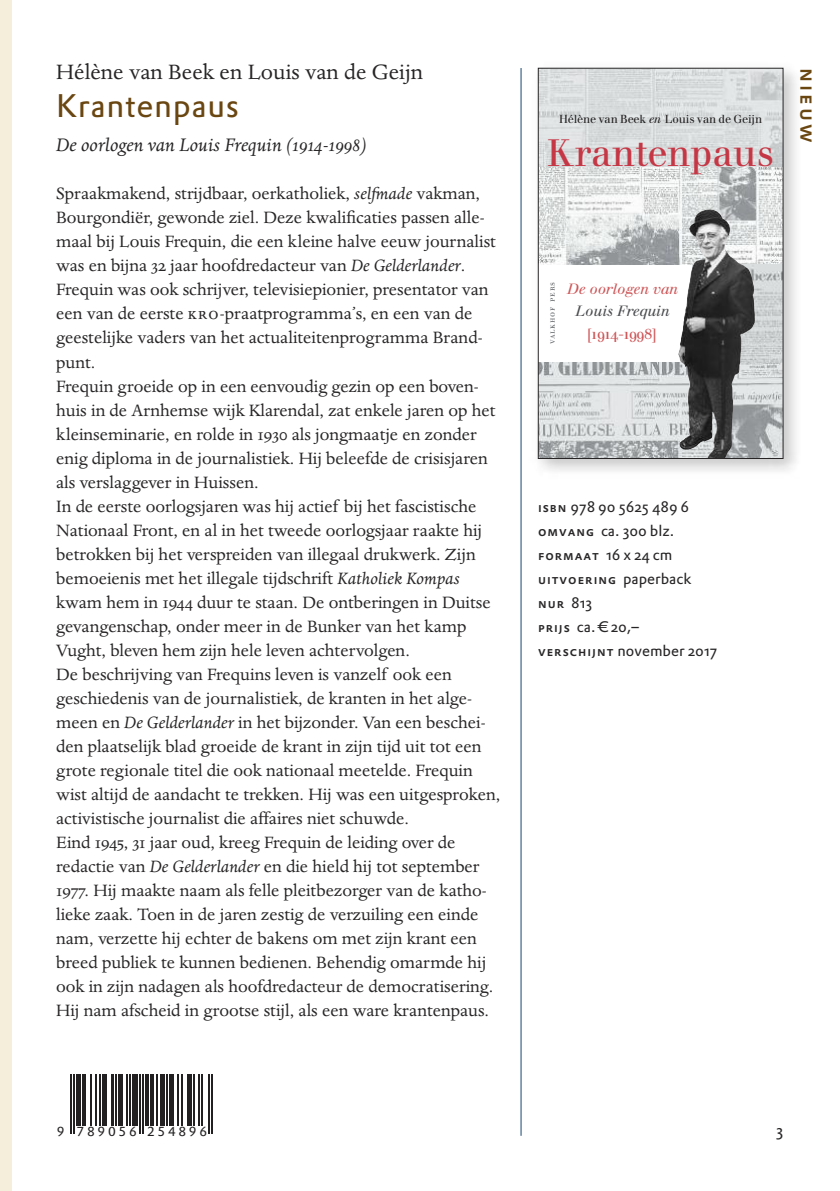
<style>
.page{position:relative;width:840px;height:1191px;background:#fff}
.page>*{position:absolute;margin:0;border:0;box-sizing:border-box;transform-origin:0 0}
.t1{font:37.8px "Walbaum Buch Exp BQ Regular Os F";color:#c53745}
.t2{font:32px "DTL Prokyon ST";letter-spacing:.02em;color:#6a4611}
.t3{font:24px "Dante MT Std";color:#272526}
.t4{font:italic 21px "Dante MT Std";color:#272526}
.t5{font:500 21px "DTL Prokyon T Caps";letter-spacing:.15em;color:#6a4611}
.t6{font:19px/24px "Dante MT Std";color:#272526}
.t7{font:16px "DTL Prokyon ST";color:#272526}
.t8{font:15px/24px "DTL Prokyon ST";color:#272526}
.t9{font:14.8px "Walbaum Buch Exp BQ Italic Os F";color:#ce5759}
.t10{font:14.8px "Walbaum Buch Exp BQ Italic Os F";color:#4c4d50}
.t11{font:14.8px "Walbaum Buch Exp BQ Regular Os F";color:#ce5759}
.t12{font:500 13px/24px "DTL Prokyon T Caps";letter-spacing:.075em;color:#272526}
.t13{font:12.8px "DTL Prokyon T";letter-spacing:.21em;color:#222021}
.t14{font:11.6px "Walbaum Buch Exp BQ Regular Os F";letter-spacing:-.01em;color:#222021}
.t15{font:8.4px "Walbaum Buch Exp BQ";letter-spacing:.1em;color:#66696c}
.s1{font-style:italic}
.s2{font-family:"Walbaum Buch Exp BQ Italic Os F"}
.s3{font-family:"DTL Prokyon T Caps";font-weight:500;font-size:13px}
.s4{font-family:"DTL Prokyon ST";font-weight:400;font-size:15px}
</style>
<div class="page">
<div style="left:0;top:0;width:11px;height:1191px;background:#f5eeda"></div>
<img style="left:537px;top:67px;width:259px;height:404px">
<div style="left:538px;top:68px;width:244px;height:390px;background:#fff"></div>
<img style="left:539px;top:166px;width:241px;height:98px">
<svg style="left:539px;top:70px;width:241px;height:96px;background:#d9ddde"></svg>
<img style="left:539px;top:362px;width:241px;height:95px">
<img style="left:692px;top:264px;width:88px;height:98px">
<img style="left:726px;top:383px;width:6px;height:71px">
<div style="left:537px;top:68px;width:245px;height:391px;border:1px solid #272526"></div>
<hr style="left:71px;top:1074px;width:1px;height:59px;background:#222021">
<hr style="left:74px;top:1074px;width:1px;height:59px;background:#222021">
<hr style="left:77px;top:1074px;width:4px;height:51px;background:#222021">
<hr style="left:83px;top:1074px;width:3px;height:51px;background:#222021">
<hr style="left:90px;top:1074px;width:2px;height:51px;background:#222021">
<hr style="left:95px;top:1074px;width:1px;height:51px;background:#222021">
<hr style="left:99px;top:1074px;width:2px;height:51px;background:#222021">
<div style="left:102px;top:1074px;width:5px;height:51px;background:#222021"></div>
<hr style="left:111px;top:1074px;width:3px;height:51px;background:#222021">
<hr style="left:116px;top:1074px;width:1px;height:51px;background:#222021">
<hr style="left:119px;top:1074px;width:4px;height:51px;background:#222021">
<hr style="left:126px;top:1074px;width:2px;height:51px;background:#222021">
<hr style="left:129px;top:1074px;width:2px;height:51px;background:#222021">
<div style="left:132px;top:1074px;width:6px;height:51px;background:#222021"></div>
<hr style="left:140px;top:1074px;width:1px;height:59px;background:#222021">
<hr style="left:142px;top:1074px;width:2px;height:59px;background:#222021">
<hr style="left:145px;top:1074px;width:4px;height:51px;background:#222021">
<hr style="left:150px;top:1074px;width:3px;height:51px;background:#222021">
<hr style="left:156px;top:1074px;width:1px;height:51px;background:#222021">
<div style="left:160px;top:1074px;width:5px;height:51px;background:#222021"></div>
<hr style="left:166px;top:1074px;width:2px;height:51px;background:#222021">
<div style="left:169px;top:1074px;width:5px;height:51px;background:#222021"></div>
<hr style="left:177px;top:1074px;width:1px;height:51px;background:#222021">
<hr style="left:181px;top:1074px;width:2px;height:51px;background:#222021">
<div style="left:187px;top:1074px;width:5px;height:51px;background:#222021"></div>
<hr style="left:193px;top:1074px;width:2px;height:51px;background:#222021">
<hr style="left:198px;top:1074px;width:1px;height:51px;background:#222021">
<hr style="left:201px;top:1074px;width:1px;height:51px;background:#222021">
<hr style="left:208px;top:1074px;width:2px;height:59px;background:#222021">
<hr style="left:211px;top:1074px;width:2px;height:59px;background:#222021">
<hr style="left:520px;top:68px;width:1px;height:1067px;background:#194570">
<p class="t3" style="left:56px;top:63px;width:368px">Hélène van Beek en Louis van de Geijn</p>
<h2 class="t2" style="left:56px;top:88px;width:184px">Krantenpaus</h2>
<p class="t4" style="left:56px;top:138px;width:312px">De oorlogen van Louis Frequin (1914-1998)</p>
<p class="t6" style="left:56px;top:183px;width:445px">Spraakmakend, strijdbaar, oerkatholiek, <span class="s1">selfmade</span> vakman, Bourgondiër, gewonde ziel. Deze kwalificaties passen alle&shy;maal bij Louis Frequin, die een kleine halve eeuw journalist was en bijna 32 jaar hoofdredacteur van <span class="s1">De Gelderlander</span>.<br>Frequin was ook schrijver, televisiepionier, presentator van een van de eerste KRO-praatprogramma’s, en een van de geestelijke vaders van het actualiteitenprogramma Brand&shy;punt.<br>Frequin groeide op in een eenvoudig gezin op een boven&shy;huis in de Arnhemse wijk Klarendal, zat enkele jaren op het kleinseminarie, en rolde in 1930 als jongmaatje en zonder enig diploma in de journalistiek. Hij beleefde de crisisjaren als verslaggever in Huissen.<br>In de eerste oorlogsjaren was hij actief bij het fascistische Nationaal Front, en al in het tweede oorlogsjaar raakte hij betrokken bij het verspreiden van illegaal drukwerk. Zijn bemoeienis met het illegale tijdschrift <span class="s1">Katholiek Kompas </span>kwam hem in 1944 duur te staan. De ontberingen in Duitse gevangenschap, onder meer in de Bunker van het kamp Vught, bleven hem zijn hele leven achtervolgen.<br>De beschrijving van Frequins leven is vanzelf ook een geschiedenis van de journalistiek, de kranten in het alge&shy;meen en <span class="s1">De Gelderlander</span> in het bijzonder. Van een beschei&shy;den plaatselijk blad groeide de krant in zijn tijd uit tot een grote regionale titel die ook nationaal meetelde. Frequin wist altijd de aandacht te trekken. Hij was een uitgesproken, activistische journalist die affaires niet schuwde.<br>Eind 1945, 31 jaar oud, kreeg Frequin de leiding over de redactie van <span class="s1">De Gelderlander</span> en die hield hij tot september 1977. Hij maakte naam als felle pleitbezorger van de katho&shy;lieke zaak. Toen in de jaren zestig de verzuiling een einde nam, verzette hij echter de bakens om met zijn krant een breed publiek te kunnen bedienen. Behendig omarmde hij ook in zijn nadagen als hoofdredacteur de democratisering.<br>Hij nam afscheid in grootse stijl, als een ware krantenpaus.</p>
<p class="t14" style="left:558px;top:113px;width:205px">Hélène van Beek <span class="s2">en</span> Louis van de Geijn</p>
<h1 class="t1" style="left:547px;top:132px;width:228px">Krantenpaus</h1>
<p class="t5" style="left:819px;top:68px;width:76px;rotate:90deg">nieuw</p>
<p class="t15" style="left:546px;top:344px;width:64px;rotate:-90deg">valkhof pers</p>
<p class="t9" style="left:566px;top:281px;width:113px">De oorlogen van</p>
<p class="t10" style="left:574px;top:303px;width:96px">Louis Frequin</p>
<p class="t11" style="left:586px;top:325px;width:71px">[1914-1998]</p>
<p class="t8" style="left:537px;top:494px;width:153px"><span class="s3">isbn</span> 978 90 5625 489 6 <span class="s3">omvang</span> ca. 300 blz.</p>
<p class="t12" style="left:537px;top:543px;width:155px">formaat <span class="s4">16 x 24 cm </span>uitvoering <span class="s4">paperback </span>nur <span class="s4">813</span></p>
<p class="t8" style="left:537px;top:614px;width:180px"><span class="s3">prijs</span> ca. € 20,– <span class="s3">verschijnt</span> november 2017</p>
<p class="t13" style="left:57px;top:1124px;width:152px">9 789056 254896</p>
<p class="t7" style="left:775px;top:1120px;width:9px">3</p>
</div>
